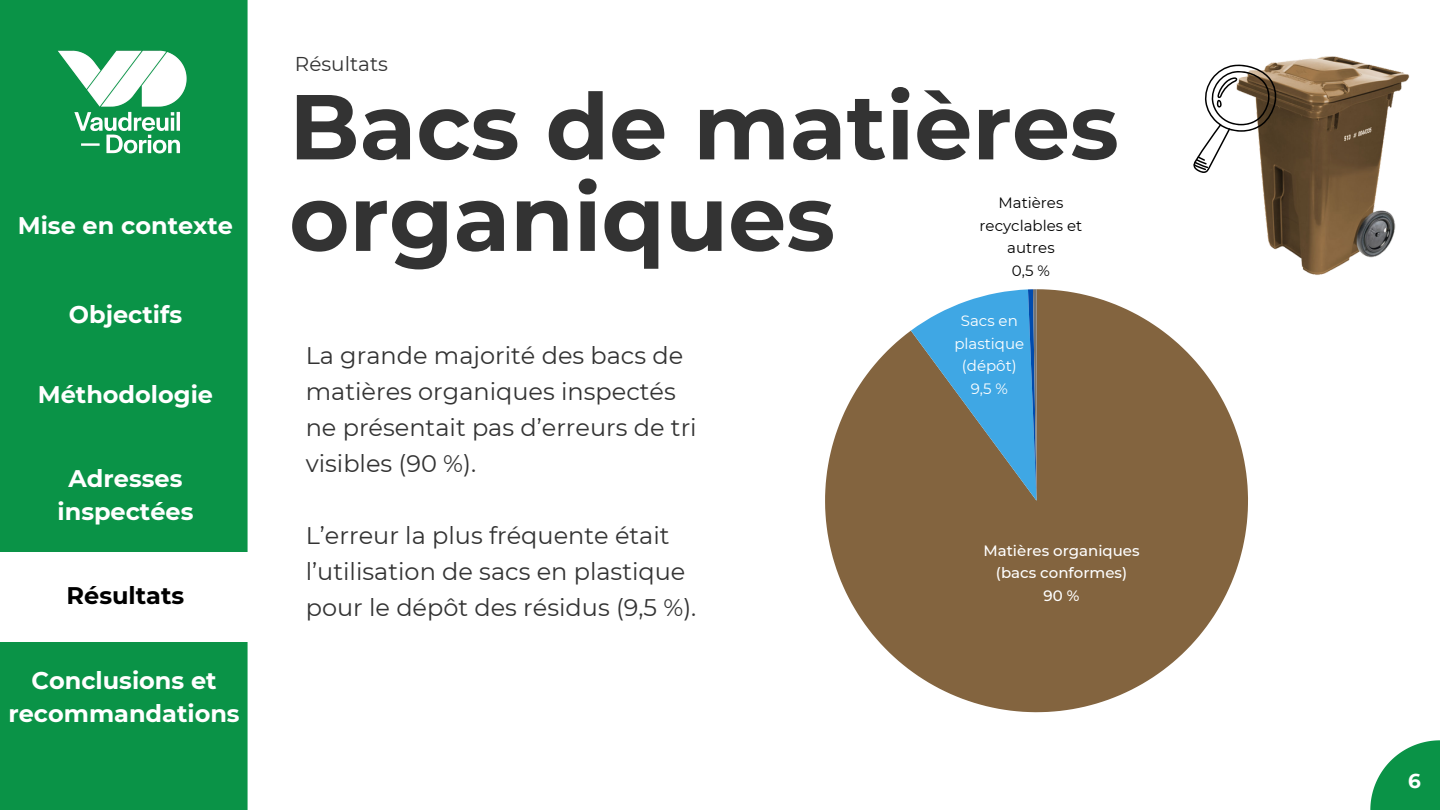
<style>
.page{position:relative;width:1440px;height:810px;background:#fff}
.page>*{position:absolute;margin:0;border:0;box-sizing:border-box;transform-origin:0 0}
.t1{font:700 92px/91.5px "Montserrat";color:#333}
.t2{font:24px/36px "Montserrat";color:#333}
.t3{font:700 24px/33px "Montserrat";color:#fff;text-align:center}
.t4{font:700 24px "Montserrat";color:#000}
.t5{font:20px "Montserrat";color:#333}
.t6{font:700 20px "Montserrat";color:#fff}
.t7{font:500 15px/22.5px "Montserrat";color:#fff;text-align:center}
.t8{font:15px/22.5px "Montserrat";color:#000;text-align:center}
.t9{font:15px/22.5px "Montserrat";color:#fff;text-align:center}
</style>
<div class="page">
<svg style="left:1370px;top:740px;width:70px;height:70px"></svg>
<svg style="left:825px;top:289px;width:423px;height:423px;fill:#83643f"></svg>
<svg style="left:911px;top:289px;width:126px;height:212px"></svg>
<img style="left:1261px;top:56px;width:149px;height:219px">
<svg style="left:1193px;top:64px;width:84px;height:109px"></svg>
<div style="left:0;top:0;width:248px;height:810px;background:#0a9347"></div>
<img style="left:45px;top:20px;width:162px;height:162px">
<div style="left:0;top:552px;width:251px;height:90px;background:#fff"></div>
<p class="t3" style="left:18px;top:209px;width:217px">Mise en contexte</p>
<p class="t3" style="left:69px;top:298px;width:115px">Objectifs</p>
<h3 class="t3" style="left:38px;top:377px;width:177px">Méthodologie</h3>
<h3 class="t3" style="left:58px;top:462px;width:137px">Adresses inspectées</h3>
<p class="t4" style="left:67px;top:581px;width:119px">Résultats</p>
<p class="t3" style="left:8px;top:664px;width:233px">Conclusions et recommandations</p>
<h2 class="t5" style="left:295px;top:52px;width:94px">Résultats</h2>
<p class="t1" style="left:289px;top:81px;width:831px">Bacs de matières organiques</p>
<h4 class="t8" style="left:980px;top:191px;width:104px">Matières recyclables et autres</h4>
<p class="t8" style="left:1012px;top:259px;width:39px">0,5 %</p>
<p class="t2" style="left:306px;top:337px;width:393px">La grande majorité des bacs de matières organiques inspectés ne présentait pas d’erreurs de tri visibles (90 %).</p>
<h2 class="t2" style="left:306px;top:517px;width:392px">L’erreur la plus fréquente était l’utilisation de sacs en plastique pour le dépôt des résidus (9,5 %).</h2>
<h2 class="t9" style="left:954px;top:310px;width:71px">Sacs en plastique (dépôt)</h2>
<p class="t9" style="left:971px;top:377px;width:39px">9,5 %</p>
<h2 class="t7" style="left:983px;top:539px;width:158px">Matières organiques (bacs conformes)<br>90 %</h2>
<h2 class="t6" style="left:1408px;top:769px;width:14px">6</h2>
</div>
